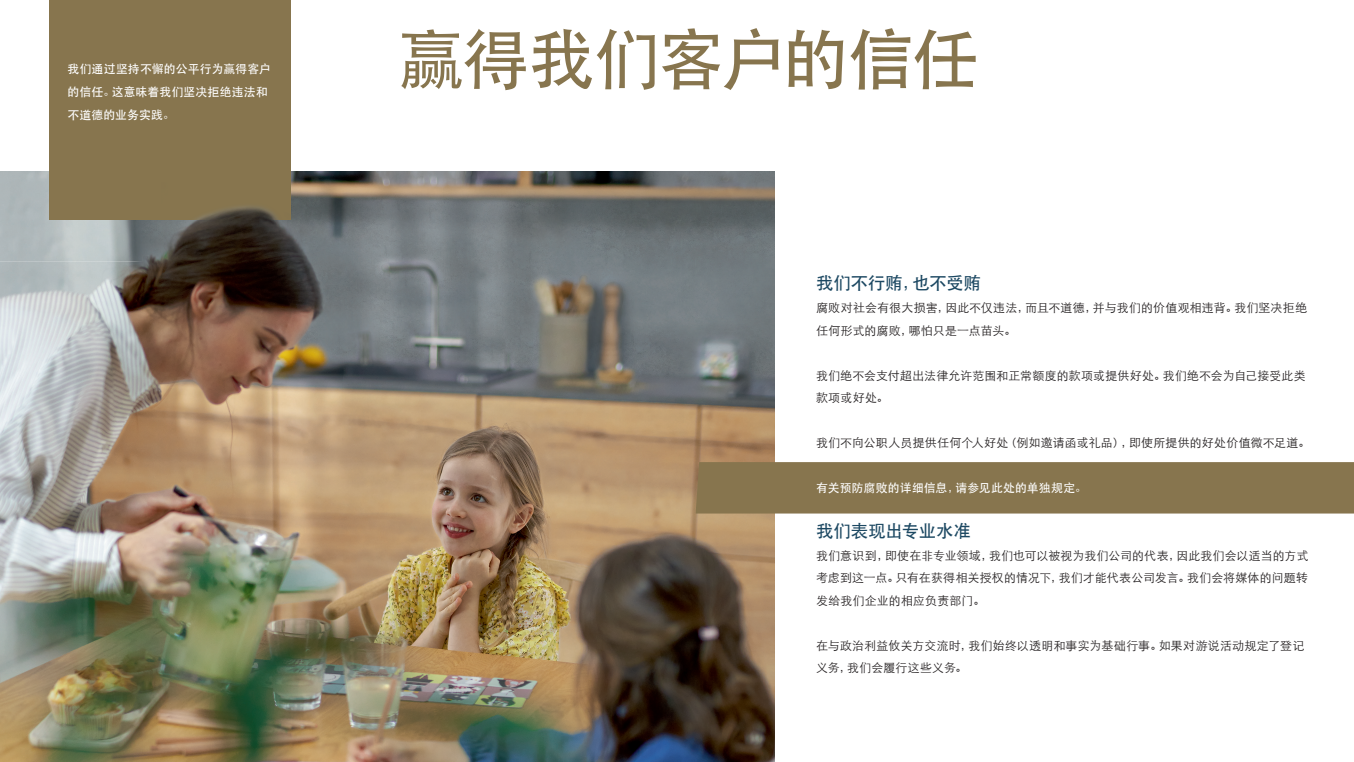
<style>
.page{position:relative;width:1354px;height:762px;background:#fff}
.page>*{position:absolute;margin:0;border:0;box-sizing:border-box;transform-origin:0 0}
.t1{font:500 66.75px "ST Heiti SC";letter-spacing:-.035em;color:#87754e}
.t2{font:500 17.5px "ST Heiti SC";letter-spacing:-.015em;color:#1c4862}
.t3{font:300 11.88px/22.5px "ST Heiti SC";letter-spacing:.02em;color:#231f20}
.t4{font:500 11.88px/22.5px "ST Heiti SC";letter-spacing:.01em;color:#fff}
</style>
<div class="page">
<div style="left:49px;top:0;width:242px;height:220px;background:#87754e"></div>
<img style="left:0;top:178px;width:774px;height:583px">
<div style="left:695px;top:462px;width:659px;height:51px;background:#87754e"></div>
<p class="t4" style="left:67px;top:58px;width:204px">我们通过坚持不懈的公平行为赢得客户的信任。这意味着我们坚决拒绝违法和</p>
<p class="t4" style="left:67px;top:103px;width:109px">不道德的业务实践。</p>
<h1 class="t1" style="left:398px;top:22px;width:582px">赢得我们客户的信任</h1>
<h2 class="t2" style="left:816px;top:273px;width:166px">我们不行贿，也不受贿</h2>
<p class="t3" style="left:816px;top:295px;width:493px">腐败对社会有很大损害，因此不仅违法，而且不道德，并与我们的价值观相违背。我们坚决拒绝任何形式的腐败，哪怕只是一点苗头。</p>
<p class="t3" style="left:816px;top:362px;width:491px">我们绝不会支付超出法律允许范围和正常额度的款项或提供好处。我们绝不会为自己接受此类款项或好处。</p>
<p class="t3" style="left:816px;top:430px;width:495px">我们不向公职人员提供任何个人好处（例如邀请函或礼品），即使所提供的好处价值微不足道。</p>
<p class="t4" style="left:816px;top:476px;width:272px">有关预防腐败的详细信息，请参见此处的单独规定。</p>
<h2 class="t2" style="left:816px;top:521px;width:156px">我们表现出专业水准</h2>
<p class="t3" style="left:816px;top:542px;width:494px;text-align:justify">我们意识到，即使在非专业领域，我们也可以被视为我们公司的代表，因此我们会以适当的方式考虑到这一点。只有在获得相关授权的情况下，我们才能代表公司发言。我们会将媒体的问题转发给我们企业的相应负责部门。</p>
<p class="t3" style="left:816px;top:632px;width:490px">在与政治利益攸关方交流时，我们始终以透明和事实为基础行事。如果对游说活动规定了登记义务，我们会履行这些义务。</p>
</div>
